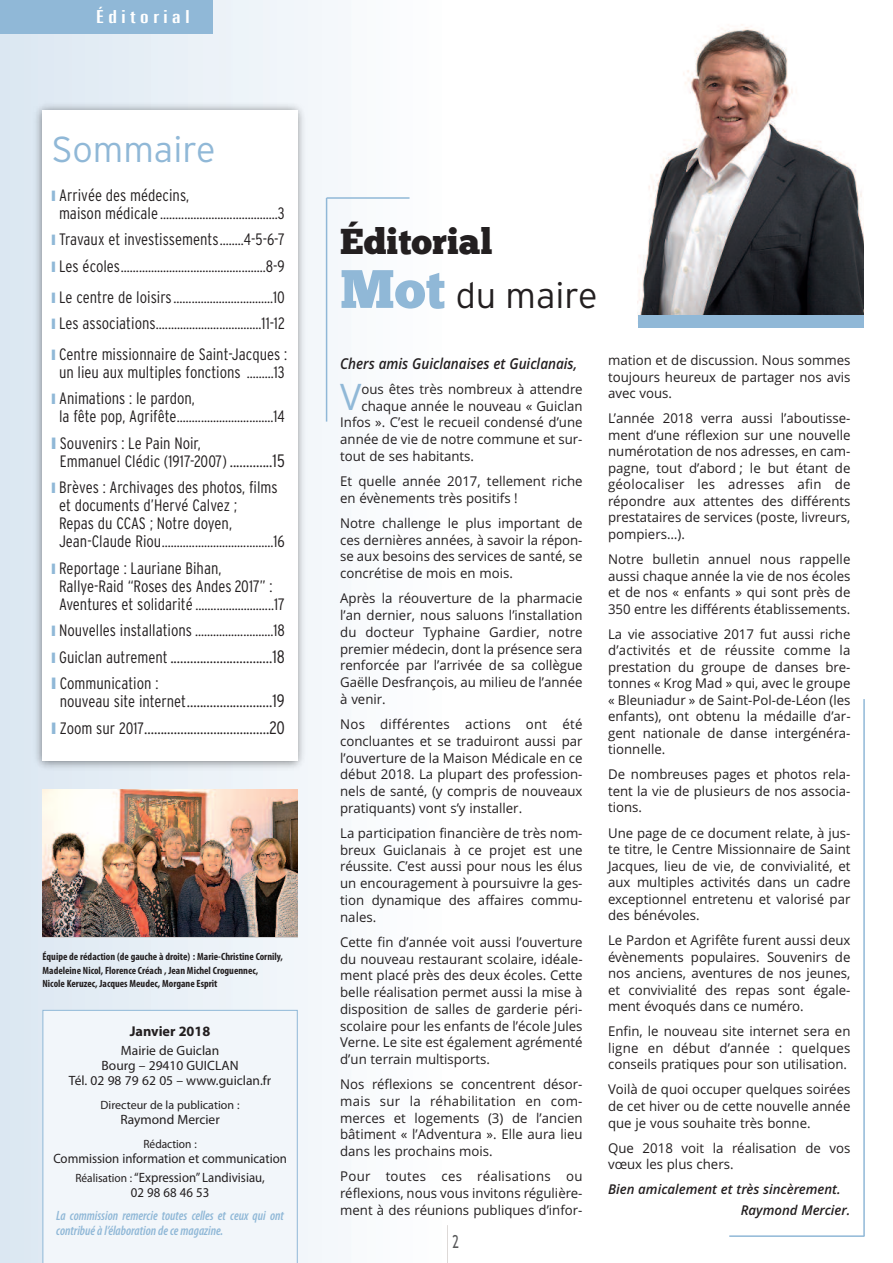
<style>
.page{position:relative;width:893px;height:1263px;background:#fff}
.page>*{position:absolute;margin:0;border:0;box-sizing:border-box;transform-origin:0 0}
.t1{font:36.6px "Open Sans";color:#90b8d7}
.t2{font:300 36px "Interstate";color:#231f20}
.t3{font:36px "Chunk Five Ex";color:#231f20}
.t4{font:300 36px "Interstate";color:#90b8d7}
.t5{font:300 condensed 18px/26.5px "Interstate";color:#231f20}
.t6{font:extra-condensed 18px "Zurich BT";letter-spacing:.15em;color:#fff;scale:1.5 1}
.t7{font:18px "Trebuchet MS";color:#57585a;scale:.7 1}
.t8{font:300 condensed 16.5px/18px "Interstate";color:#231f20}
.t9{font:italic 600 15px "Open Sans";color:#231f20;scale:.9 1}
.t10{font:700 14.25px "Myriad Pro";color:#231f20}
.t11{font:13.5px/16.5px "Open Sans";color:#231f20;text-align:justify}
.t12{font:13.5px/19.2px "Myriad Pro";color:#231f20;text-align:center;scale:.95 1}
.t13{font:italic 600 condensed 13.5px/15px "Myriad Pro";color:#90b8d7;scale:.95 1}
.t14{font:13.5px/15px "Myriad Pro";color:#231f20;text-align:center}
.t15{font:italic 600 13.5px/20.9px "Open Sans";color:#231f20}
.t16{font:12px "Myriad Pro";color:#231f20}
.t17{font:12px "Myriad Pro";color:#231f20;scale:.95 1}
.t18{font:700 condensed 10.5px/13.5px "Myriad Pro";color:#231f20}
.s1{font-size:18px}
.s2{font-size:16.5px}
.s3{font-size:12px}
.s4{font-family:"Chunk Five Ex";font-weight:400;font-size:54px;color:#90b8d7}
</style>
<div class="page">
<hr style="left:446px;top:1225px;width:1px;height:38px;background:#a79b96">
<div style="left:0;top:0;width:446px;height:1263px;background:linear-gradient(to right,#dae6f1,#fefeff)"></div>
<div style="left:43px;top:1010px;width:255px;height:253px;background:#f2f6fa"></div>
<img style="left:638px;top:24px;width:225px;height:291px">
<div style="left:638px;top:315px;width:225px;height:12px;background:#90b8d7"></div>
<div style="left:0;top:0;width:213px;height:34px;background:#90b8d7"></div>
<img style="left:43px;top:789px;width:255px;height:148px">
<img style="left:29px;top:98px;width:281px;height:676px">
<div style="left:43px;top:111px;width:255px;height:650px;background:#fff"></div>
<hr style="left:729px;top:1235px;width:135px;height:2px;background:#90b8d7">
<hr style="left:327px;top:197px;width:83px;height:2px;background:#90b8d7">
<hr style="left:863px;top:699px;width:2px;height:537px;background:#90b8d7">
<hr style="left:326px;top:198px;width:1px;height:224px;background:#90b8d7">
<h3 class="t6" style="left:96px;top:10px;width:64px">Éditorial</h3>
<h2 class="t4" style="left:52px;top:128px;width:166px">Sommaire</h2>
<p class="t8" style="left:59px;top:186px;width:227px">Arrivée des médecins,<br>maison médicale .......................................3</p>
<p class="t8" style="left:59px;top:226px;width:227px;line-height:26.5px">Travaux et investissements........4-5-6-7<br>Les écoles................................................8-9</p>
<p class="t8" style="left:59px;top:284px;width:227px;line-height:26.5px">Le centre de loisirs.................................10<br>Les associations...................................11-12</p>
<p class="t8" style="left:59px;top:345px;width:230px">Centre missionnaire de Saint-Jacques : un lieu aux multiples fonctions .........13</p>
<p class="t8" style="left:59px;top:390px;width:227px">Animations : le pardon,<br>la fête pop, Agrifête................................14</p>
<p class="t8" style="left:60px;top:434px;width:227px">Souvenirs : Le Pain Noir,<br>Emmanuel Clédic (1917-2007) <span class="s1">.............15</span></p>
<p class="t8" style="left:59px;top:479px;width:227px">Brèves : Archivages des photos, films et documents d’Hervé Calvez ;<br>Repas du CCAS ; Notre doyen, Jean-Claude Riou.....................................16</p>
<p class="t8" style="left:59px;top:559px;width:227px">Reportage : Lauriane Bihan,<br>Rallye-Raid “Roses des Andes 2017” :<br>Aventures et solidarité ..........................17</p>
<p class="t8" style="left:59px;top:622px;width:227px">Nouvelles installations ..........................18</p>
<h3 class="t5" style="left:59px;top:643px;width:227px"><span class="s2">Guiclan autrement</span> ...............................18</h3>
<p class="t8" style="left:60px;top:675px;width:100px">Communication :</p>
<h3 class="t5" style="left:60px;top:688px;width:227px"><span class="s2">nouveau site internet</span>..........................19<br><span class="s2">Zoom sur 2017</span>......................................20</h3>
<p class="t18" style="left:43px;top:951px;width:242px">Équipe de rédaction (de gauche à droite) : Marie-Christine Cornily,<br>Madeleine Nicol, Florence Créach , Jean Michel Croguennec,<br>Nicole Keruzec, Jacques Meudec, Morgane Esprit</p>
<p class="t10" style="left:130px;top:1026px;width:82px">Janvier 2018</p>
<p class="t14" style="left:69px;top:1044px;width:204px">Mairie de Guiclan<br>Bourg – 29410 GUICLAN<br>Tél. 02 98 79 62 05 – www.guiclan.fr</p>
<p class="t16" style="left:101px;top:1100px;width:140px">Directeur de la publication :</p>
<p class="t14" style="left:120px;top:1113px;width:101px">Raymond Mercier</p>
<p class="t17" style="left:143px;top:1139px;width:58px">Rédaction :</p>
<p class="t12" style="left:53px;top:1149px;width:247px">Commission information et communication<br><span class="s3">Réalisation :</span> “Expression” Landivisiau,</p>
<p class="t12" style="left:131px;top:1184px;width:84px">02 98 68 46 53</p>
<p class="t13" style="left:56px;top:1209px;width:241px">La commission remercie toutes celles et ceux qui ont contribué à l’élaboration de ce magazine.</p>
<h2 class="t3" style="left:340px;top:214px;width:154px">Éditorial</h2>
<h2 class="t2" style="left:340px;top:274px;width:259px"><span class="s4">Mot</span> du maire</h2>
<p class="t9" style="left:340px;top:355px;width:265px">Chers amis Guiclanaises et Guiclanais,</p>
<h1 class="t1" style="left:340px;top:376px;width:23px">V</h1>
<p class="t11" style="left:361px;top:381px;width:223px">ous êtes très nombreux à attendre</p>
<p class="t11" style="left:361px;top:398px;width:223px">chaque année le nouveau « Guiclan</p>
<p class="t11" style="left:340px;top:414px;width:244px">Infos ». C’est le recueil condensé d’une</p>
<p class="t11" style="left:340px;top:431px;width:244px">année de vie de notre commune et sur-</p>
<p class="t11" style="left:340px;top:448px;width:135px">tout de ses habitants.</p>
<p class="t11" style="left:340px;top:473px;width:244px">Et quelle année 2017, tellement riche en évènements très positifs !</p>
<p class="t11" style="left:340px;top:515px;width:244px">Notre challenge le plus important de ces dernières années, à savoir la répon&shy;se aux besoins des services de santé, se concrétise de mois en mois.</p>
<p class="t11" style="left:340px;top:590px;width:244px">Après la réouverture de la pharmacie l’an dernier, nous saluons l’installation du docteur Typhaine Gardier, notre premier médecin, dont la présence sera renforcée par l’arrivée de sa collègue Gaëlle Desfrançois, au milieu de l’année à venir.</p>
<p class="t11" style="left:340px;top:716px;width:244px">Nos différentes actions ont été concluantes et se traduiront aussi par l’ouverture de la Maison Médicale en ce début 2018. La plupart des profession&shy;nels de santé, (y compris de nouveaux pratiquants) vont s’y installer.</p>
<p class="t11" style="left:340px;top:825px;width:244px">La participation financière de très nom&shy;breux Guiclanais à ce projet est une réussite. C’est aussi pour nous les élus un encouragement à poursuivre la ges&shy;tion dynamique des affaires commu&shy;nales.</p>
<p class="t11" style="left:340px;top:934px;width:244px">Cette fin d’année voit aussi l’ouverture du nouveau restaurant scolaire, idéale&shy;ment placé près des deux écoles. Cette belle réalisation permet aussi la mise à disposition de salles de garderie péri&shy;scolaire pour les enfants de l’école Jules Verne. Le site est également agrémenté d’un terrain multisports.</p>
<p class="t11" style="left:340px;top:1076px;width:244px">Nos réflexions se concentrent désor&shy;mais sur la réhabilitation en com&shy;merces et logements (3) de l’ancien bâtiment « l’Adventura ». Elle aura lieu dans les prochains mois.</p>
<p class="t11" style="left:340px;top:1168px;width:244px">Pour toutes ces réalisations ou réflexions, nous vous invitons régulière&shy;ment à des réunions publiques d’infor-</p>
<h3 class="t7" style="left:453px;top:1231px;width:11px">2</h3>
<p class="t11" style="left:608px;top:352px;width:244px">mation et de discussion. Nous sommes toujours heureux de partager nos avis avec vous.</p>
<p class="t11" style="left:608px;top:410px;width:244px">L’année 2018 verra aussi l’aboutisse&shy;ment d’une réflexion sur une nouvelle numérotation de nos adresses, en cam&shy;pagne, tout d’abord ; le but étant de géolocaliser les adresses afin de répondre aux attentes des différents prestataires de services (poste, livreurs, pompiers…).</p>
<p class="t11" style="left:608px;top:551px;width:244px">Notre bulletin annuel nous rappelle aussi chaque année la vie de nos écoles et de nos « enfants » qui sont près de 350 entre les différents établissements.</p>
<p class="t11" style="left:608px;top:626px;width:244px">La vie associative 2017 fut aussi riche d’activités et de réussite comme la prestation du groupe de danses bre&shy;tonnes « Krog Mad » qui, avec le groupe « Bleuniadur » de Saint-Pol-de-Léon (les enfants), ont obtenu la médaille d’ar&shy;gent nationale de danse intergénéra&shy;tionnelle.</p>
<p class="t11" style="left:608px;top:766px;width:244px">De nombreuses pages et photos rela&shy;tent la vie de plusieurs de nos associa&shy;tions.</p>
<p class="t11" style="left:608px;top:824px;width:244px">Une page de ce document relate, à jus&shy;te titre, le Centre Missionnaire de Saint Jacques, lieu de vie, de convivialité, et aux multiples activités dans un cadre exceptionnel entretenu et valorisé par des bénévoles.</p>
<p class="t11" style="left:608px;top:932px;width:244px">Le Pardon et Agrifête furent aussi deux évènements populaires. Souvenirs de nos anciens, aventures de nos jeunes, et convivialité des repas sont égale&shy;ment évoqués dans ce numéro.</p>
<p class="t11" style="left:608px;top:1023px;width:244px">Enfin, le nouveau site internet sera en ligne en début d’année : quelques conseils pratiques pour son utilisation.</p>
<p class="t11" style="left:608px;top:1081px;width:244px">Voilà de quoi occuper quelques soirées de cet hiver ou de cette nouvelle année que je vous souhaite très bonne.</p>
<p class="t11" style="left:608px;top:1139px;width:244px">Que 2018 voit la réalisation de vos vœux les plus chers.</p>
<p class="t15" style="left:741px;top:1179px;width:111px;text-indent:-133px">Bien amicalement et très sincèrement.<br>Raymond Mercier.</p>
</div>
